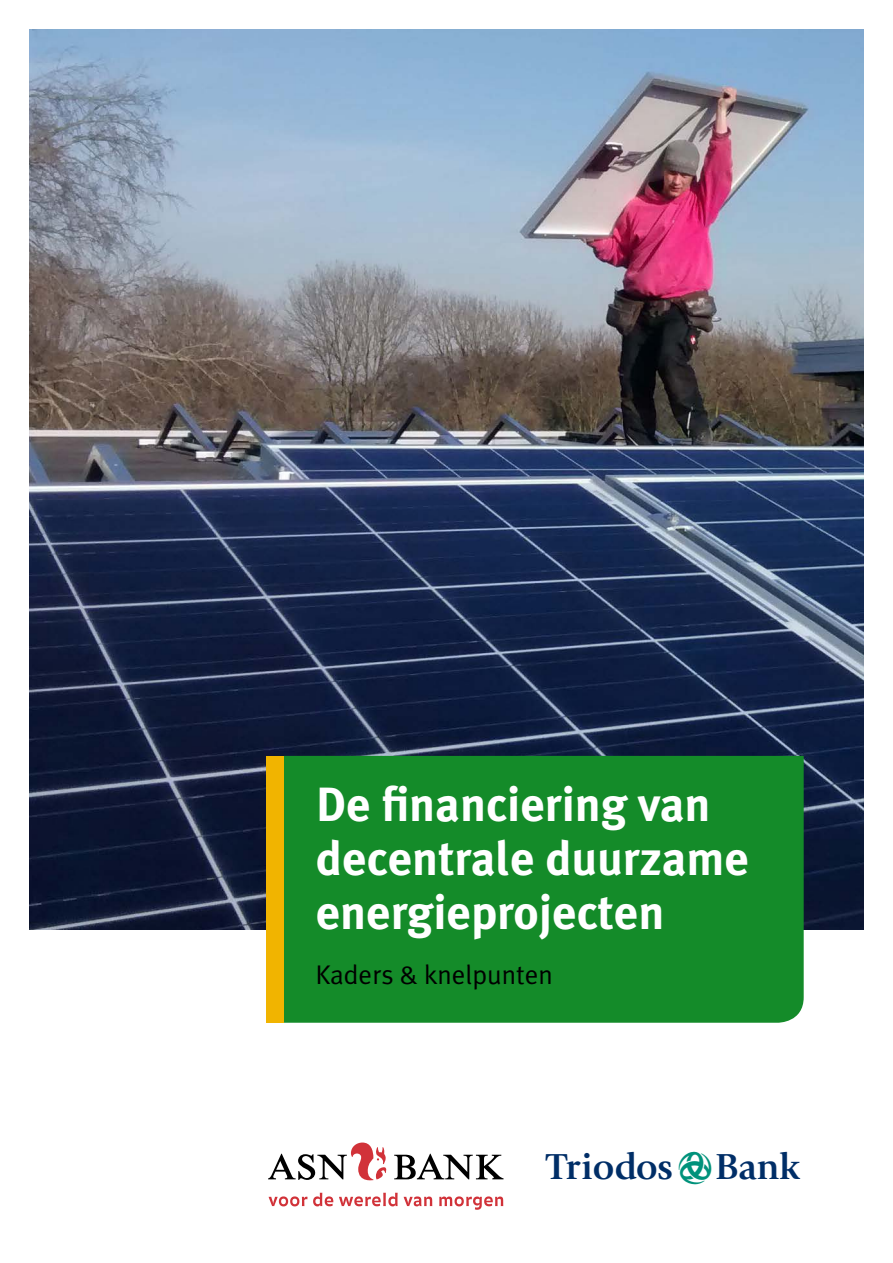
<style>
.page{position:relative;width:893px;height:1263px;background:#fff}
.page>*{position:absolute;margin:0;border:0;box-sizing:border-box;transform-origin:0 0}
.t1{font:700 48px/54px "Meta Plus";color:#fff}
.t2{font:37.65px "Triodos";color:#002e67}
.t3{font:27px "Meta Plus Normal";color:#000}
.s1{color:#00927b}
.s2{font-family:"Triodos B"}
</style>
<div class="page">
<img style="left:30px;top:30px;width:833px;height:899px">
<svg style="left:268px;top:1142px;width:236px;height:68px"></svg>
<div style="left:284px;top:756px;width:520px;height:267px;background:#148b29"></div>
<div style="left:267px;top:756px;width:17px;height:267px;background:#f1b400"></div>
<p class="t1" style="left:316px;top:777px;width:435px">De financiering van decentrale duurzame energieprojecten</p>
<p class="t3" style="left:316px;top:959px;width:239px">Kaders &amp; knelpunten</p>
<p class="t2" style="left:546px;top:1151px;width:255px">T<span class="s1">L</span><span class="s2">B</span></p>
</div>
